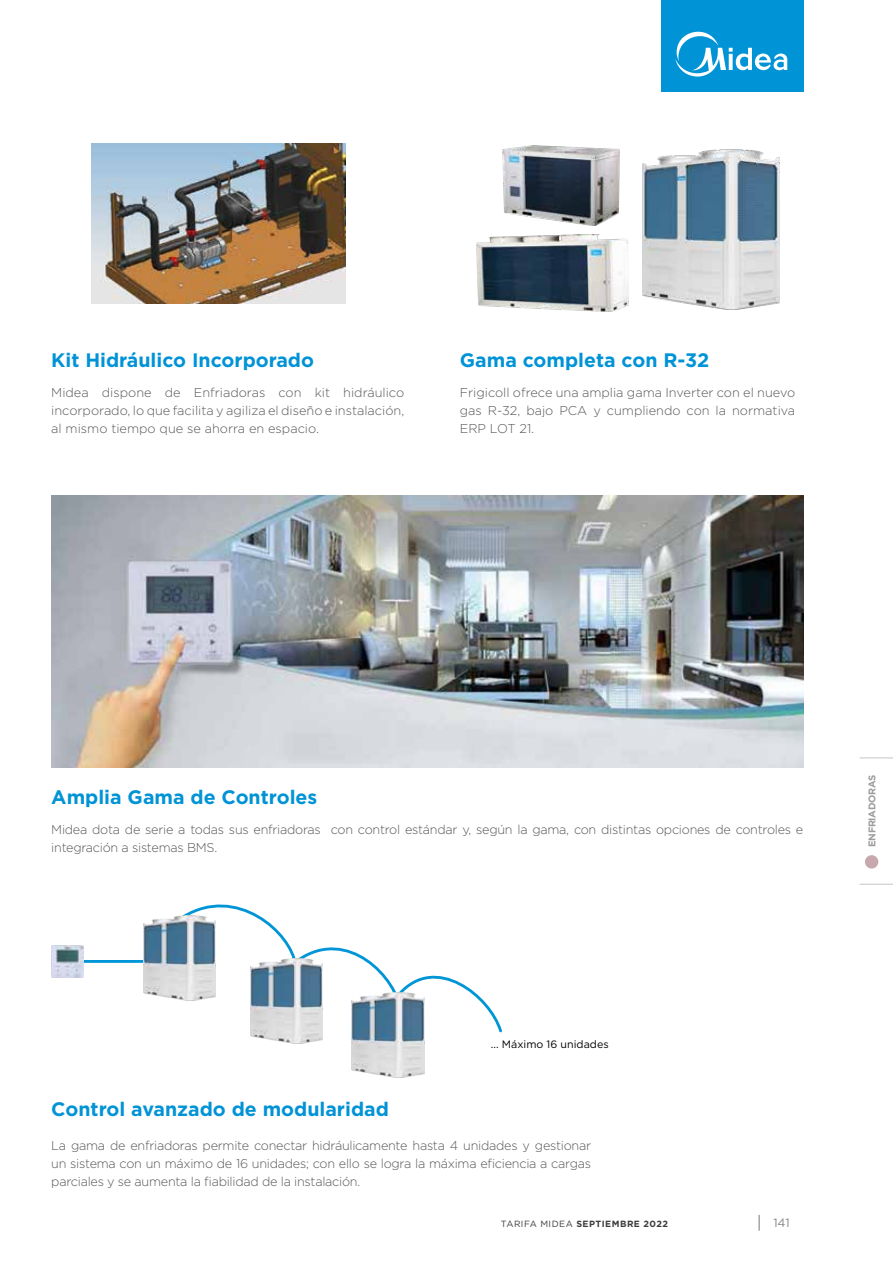
<style>
.page{position:relative;width:893px;height:1263px;background:#fff}
.page>*{position:absolute;margin:0;border:0;box-sizing:border-box;transform-origin:0 0}
.t1{font:700 19.5px "Gotham";color:#0093d6}
.t2{font:300 12.75px/18px "Gotham";letter-spacing:-.02em;color:#575756;text-align:justify}
.t3{font:12px "Gotham";color:#878787}
.t4{font:10.65px "Gotham";color:#000}
.t5{font:700 9.75px "Gotham";letter-spacing:-.03em;color:#9d9d9c}
.t6{font:700 9px "Gotham";letter-spacing:.05em;color:#3c3c3b}
.s1{font-weight:400}
</style>
<div class="page">
<img style="left:91px;top:143px;width:255px;height:161px">
<img style="left:51px;top:496px;width:753px;height:271px">
<img style="left:502px;top:145px;width:118px;height:81px">
<img style="left:476px;top:235px;width:153px;height:76px">
<img style="left:643px;top:149px;width:137px;height:161px">
<hr style="left:76px;top:960px;width:81px;height:3px;background:#0095d6">
<svg style="left:180px;top:904px;width:322px;height:130px"></svg>
<img style="left:51px;top:945px;width:32px;height:32px">
<img style="left:143px;top:916px;width:73px;height:84px">
<img style="left:250px;top:958px;width:73px;height:85px">
<img style="left:352px;top:992px;width:72px;height:85px">
<div style="left:661px;top:0;width:143px;height:92px;background:#0093d6"></div>
<svg style="left:675px;top:32px;width:112px;height:45px"></svg>
<svg style="left:759px;top:1215px;width:1px;height:16px"></svg>
<hr style="left:860px;top:758px;width:33px;height:1px;background:#c6c6c6">
<hr style="left:860px;top:884px;width:33px;height:1px;background:#c6c6c6">
<div style="left:865px;top:855px;width:13px;height:13px;background:#c7a8ae;border-radius:50%"></div>
<h1 class="t1" style="left:51px;top:347px;width:264px">Kit Hidráulico Incorporado</h1>
<h1 class="t1" style="left:460px;top:347px;width:251px">Gama completa con R-32</h1>
<p class="t2" style="left:51px;top:383px;width:354px">Midea dispone de Enfriadoras con kit hidráulico incorporado, lo que facilita y agiliza el diseño e instalación, al mismo tiempo que se ahorra en espacio.</p>
<p class="t2" style="left:460px;top:383px;width:337px">Frigicoll ofrece una amplia gama Inverter con el nuevo gas R-32, bajo PCA y cumpliendo con la normativa ERP LOT 21.</p>
<h1 class="t1" style="left:51px;top:784px;width:267px">Amplia Gama de Controles</h1>
<p class="t2" style="left:51px;top:820px;width:753px">Midea dota de serie a todas sus enfriadoras con control estándar y, según la gama, con distintas opciones de controles e integración a sistemas BMS.</p>
<p class="t5" style="left:865px;top:847px;width:74px;rotate:-90deg">ENFRIADORAS</p>
<h1 class="t1" style="left:51px;top:1096px;width:339px">Control avanzado de modularidad</h1>
<p class="t4" style="left:491px;top:1037px;width:119px">... Máximo 16 unidades</p>
<p class="t2" style="left:51px;top:1136px;width:541px">La gama de enfriadoras permite conectar hidráulicamente hasta 4 unidades y gestionar un sistema con un máximo de 16 unidades; con ello se logra la máxima eficiencia a cargas parciales y se aumenta la fiabilidad de la instalación.</p>
<p class="t6" style="left:501px;top:1218px;width:169px"><span class="s1">TARIFA MIDEA</span> SEPTIEMBRE 2022</p>
<p class="t3" style="left:773px;top:1215px;width:18px">141</p>
</div>
